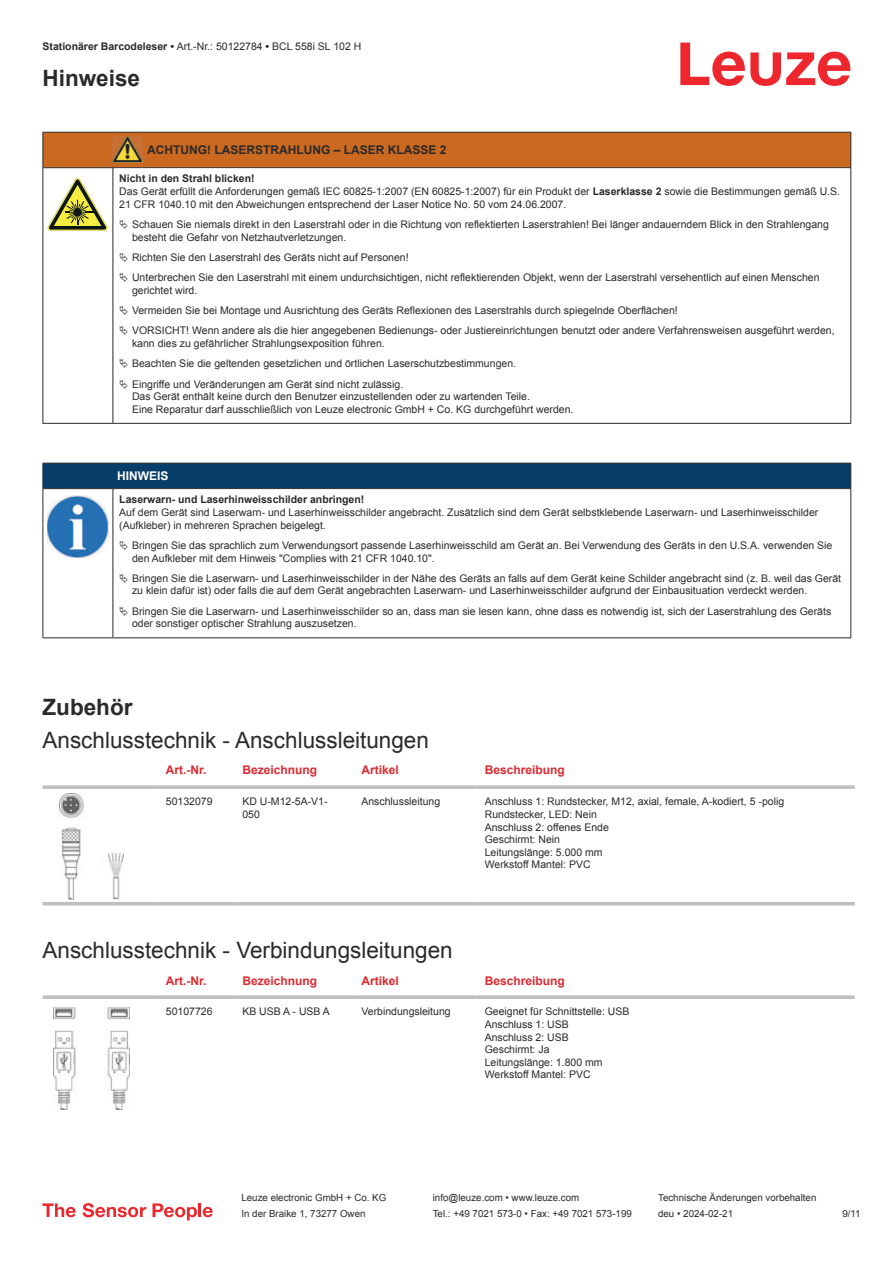
<style>
.page{position:relative;width:893px;height:1263px;background:#fff}
.page>*{position:absolute;margin:0;border:0;box-sizing:border-box;transform-origin:0 0}
.t1{font:22.5px "Arial";color:#2b292a}
.t2{font:700 22.5px "Arial";color:#2b292a}
.t3{font:700 12px "Arial";color:#db2a30}
.t4{font:700 12px "Arial";color:#2b292a}
.t5{font:700 12px "Arial";color:#fff}
.t6{font:10.5px/12.6px "Arial";color:#2b292a}
.t7{font:700 10.5px "Arial";color:#2b292a}
.t8{font:9.75px "Arial";color:#2b292a}
.s1{font-weight:700}
</style>
<div class="page">
<svg style="left:680px;top:43px;width:170px;height:43px"></svg>
<svg style="left:43px;top:899px;width:812px;height:7px"></svg>
<svg style="left:43px;top:785px;width:114px;height:4px"></svg>
<svg style="left:157px;top:785px;width:77px;height:4px"></svg>
<svg style="left:234px;top:785px;width:119px;height:4px"></svg>
<svg style="left:353px;top:785px;width:123px;height:4px"></svg>
<svg style="left:476px;top:785px;width:379px;height:4px;background:#c3c5c7"></svg>
<hr style="left:43px;top:902px;width:114px;height:3px;background:#bdbfc1">
<hr style="left:157px;top:902px;width:77px;height:3px;background:#bdbfc1">
<hr style="left:234px;top:902px;width:119px;height:3px;background:#bdbfc1">
<hr style="left:353px;top:902px;width:123px;height:3px;background:#bdbfc1">
<hr style="left:476px;top:902px;width:379px;height:3px;background:#bdbfc1">
<img style="left:59px;top:793px;width:65px;height:106px">
<svg style="left:43px;top:995px;width:114px;height:4px"></svg>
<svg style="left:157px;top:995px;width:77px;height:4px"></svg>
<svg style="left:234px;top:995px;width:119px;height:4px"></svg>
<svg style="left:353px;top:995px;width:123px;height:4px"></svg>
<svg style="left:476px;top:995px;width:379px;height:4px;background:#c3c5c7"></svg>
<img style="left:53px;top:1007px;width:77px;height:102px">
<svg style="left:43px;top:1203px;width:33px;height:14px"></svg>
<svg style="left:83px;top:1203px;width:63px;height:14px"></svg>
<svg style="left:153px;top:1203px;width:44px;height:17px"></svg>
<hr style="left:198px;top:1203px;width:3px;height:14px;background:#ed272d">
<svg style="left:203px;top:1207px;width:10px;height:10px"></svg>
<div style="left:44px;top:133px;width:806px;height:34px;background:#ca691f"></div>
<svg style="left:44px;top:168px;width:806px;height:255px"></svg>
<hr style="left:43px;top:132px;width:70px;height:1px;background:#2b292a">
<hr style="left:43px;top:133px;width:1px;height:34px;background:#2b292a">
<hr style="left:43px;top:167px;width:70px;height:1px;background:#2b292a">
<hr style="left:113px;top:132px;width:30px;height:1px;background:#2b292a">
<hr style="left:113px;top:167px;width:30px;height:1px;background:#2b292a">
<hr style="left:143px;top:132px;width:708px;height:1px;background:#2b292a">
<hr style="left:850px;top:133px;width:1px;height:34px;background:#2b292a">
<hr style="left:143px;top:167px;width:708px;height:1px;background:#2b292a">
<hr style="left:43px;top:168px;width:1px;height:251px;background:#2b292a">
<hr style="left:113px;top:168px;width:1px;height:251px;background:#2b292a">
<hr style="left:850px;top:168px;width:1px;height:251px;background:#2b292a">
<hr style="left:43px;top:423px;width:70px;height:1px;background:#2b292a">
<hr style="left:113px;top:423px;width:30px;height:1px;background:#2b292a">
<hr style="left:143px;top:423px;width:708px;height:1px;background:#2b292a">
<img style="left:113px;top:136px;width:30px;height:27px">
<svg style="left:47px;top:178px;width:60px;height:53px"></svg>
<svg style="left:115px;top:169px;width:734px;height:250px"></svg>
<div style="left:43px;top:463px;width:808px;height:26px;background:#063d69"></div>
<hr style="left:113px;top:488px;width:738px;height:1px;background:#2b292a">
<hr style="left:43px;top:489px;width:1px;height:144px;background:#2b292a">
<hr style="left:113px;top:489px;width:1px;height:144px;background:#2b292a">
<hr style="left:850px;top:489px;width:1px;height:144px;background:#2b292a">
<hr style="left:43px;top:637px;width:70px;height:1px;background:#2b292a">
<hr style="left:113px;top:637px;width:738px;height:1px;background:#2b292a">
<img style="left:47px;top:495px;width:61px;height:63px">
<svg style="left:115px;top:489px;width:734px;height:1px"></svg>
<svg style="left:120px;top:220px;width:8px;height:9px"></svg>
<svg style="left:120px;top:252px;width:8px;height:10px"></svg>
<svg style="left:120px;top:273px;width:8px;height:9px"></svg>
<svg style="left:120px;top:306px;width:8px;height:9px"></svg>
<svg style="left:120px;top:326px;width:8px;height:9px"></svg>
<svg style="left:120px;top:359px;width:8px;height:9px"></svg>
<svg style="left:120px;top:379px;width:8px;height:9px"></svg>
<p class="t6" style="left:43px;top:41px;width:320px"><span class="s1">Stationärer Barcodeleser •</span> Art.-Nr.: 50122784 <span class="s1">•</span> BCL 558i SL 102 H</p>
<h1 class="t2" style="left:43px;top:70px;width:99px">Hinweise</h1>
<p class="t4" style="left:147px;top:145px;width:301px">ACHTUNG! LASERSTRAHLUNG – LASER KLASSE 2</p>
<p class="t6" style="left:119px;top:173px;width:722px"><span class="s1">Nicht in den Strahl blicken!<br></span>Das Gerät erfüllt die Anforderungen gemäß IEC 60825-1:2007 (EN 60825-1:2007) für ein Produkt der <span class="s1">Laserklasse 2</span> sowie die Bestimmungen gemäß U.S.<br>21 CFR 1040.10 mit den Abweichungen entsprechend der Laser Notice No. 50 vom 24.06.2007.</p>
<p class="t6" style="left:132px;top:219px;width:698px">Schauen Sie niemals direkt in den Laserstrahl oder in die Richtung von reflektierten Laserstrahlen! Bei länger andauerndem Blick in den Strahlengang besteht die Gefahr von Netzhautverletzungen.</p>
<p class="t6" style="left:132px;top:248px;width:689px;line-height:20.2px">Richten Sie den Laserstrahl des Geräts nicht auf Personen!<br>Unterbrechen Sie den Laserstrahl mit einem undurchsichtigen, nicht reflektierenden Objekt, wenn der Laserstrahl versehentlich auf einen Menschen</p>
<p class="t6" style="left:132px;top:281px;width:704px;line-height:20.2px">gerichtet wird.<br>Vermeiden Sie bei Montage und Ausrichtung des Geräts Reflexionen des Laserstrahls durch spiegelnde Oberflächen!<br>VORSICHT! Wenn andere als die hier angegebenen Bedienungs- oder Justiereinrichtungen benutzt oder andere Verfahrensweisen ausgeführt werden,</p>
<p class="t6" style="left:132px;top:334px;width:386px;line-height:20.2px">kann dies zu gefährlicher Strahlungsexposition führen.<br>Beachten Sie die geltenden gesetzlichen und örtlichen Laserschutzbestimmungen.<br>Eingriffe und Veränderungen am Gerät sind nicht zulässig.</p>
<p class="t6" style="left:132px;top:391px;width:443px">Das Gerät enthält keine durch den Benutzer einzustellenden oder zu wartenden Teile.<br>Eine Reparatur darf ausschließlich von Leuze electronic GmbH + Co. KG durchgeführt werden.</p>
<p class="t5" style="left:117px;top:471px;width:53px">HINWEIS</p>
<p class="t7" style="left:119px;top:496px;width:247px">Laserwarn- und Laserhinweisschilder anbringen!</p>
<p class="t6" style="left:119px;top:507px;width:701px">Auf dem Gerät sind Laserwarn- und Laserhinweisschilder angebracht. Zusätzlich sind dem Gerät selbstklebende Laserwarn- und Laserhinweisschilder (Aufkleber) in mehreren Sprachen beigelegt.</p>
<p class="t6" style="left:132px;top:540px;width:702px">Bringen Sie das sprachlich zum Verwendungsort passende Laserhinweisschild am Gerät an. Bei Verwendung des Geräts in den U.S.A. verwenden Sie den Aufkleber mit dem Hinweis "Complies with 21 CFR 1040.10".</p>
<p class="t6" style="left:132px;top:573px;width:711px">Bringen Sie die Laserwarn- und Laserhinweisschilder in der Nähe des Geräts an falls auf dem Gerät keine Schilder angebracht sind (z. B. weil das Gerät zu klein dafür ist) oder falls die auf dem Gerät angebrachten Laserwarn- und Laserhinweisschilder aufgrund der Einbausituation verdeckt werden.</p>
<p class="t6" style="left:132px;top:606px;width:701px">Bringen Sie die Laserwarn- und Laserhinweisschilder so an, dass man sie lesen kann, ohne dass es notwendig ist, sich der Laserstrahlung des Geräts oder sonstiger optischer Strahlung auszusetzen.</p>
<h1 class="t2" style="left:43px;top:698px;width:92px">Zubehör</h1>
<h1 class="t1" style="left:43px;top:732px;width:388px">Anschlusstechnik - Anschlussleitungen</h1>
<p class="t3" style="left:166px;top:766px;width:42px">Art.-Nr.</p>
<p class="t3" style="left:242px;top:766px;width:76px">Bezeichnung</p>
<p class="t3" style="left:361px;top:766px;width:39px">Artikel</p>
<p class="t3" style="left:485px;top:766px;width:82px">Beschreibung</p>
<p class="t6" style="left:166px;top:796px;width:48px">50132079</p>
<p class="t6" style="left:242px;top:796px;width:87px">KD U-M12-5A-V1-<br>050</p>
<p class="t6" style="left:361px;top:796px;width:80px">Anschlussleitung</p>
<p class="t6" style="left:485px;top:796px;width:301px">Anschluss 1: Rundstecker, M12, axial, female, A-kodiert, 5 -polig<br>Rundstecker, LED: Nein<br>Anschluss 2: offenes Ende<br>Geschirmt: Nein<br>Leitungslänge: 5.000 mm<br>Werkstoff Mantel: PVC</p>
<h1 class="t1" style="left:43px;top:942px;width:412px">Anschlusstechnik - Verbindungsleitungen</h1>
<p class="t3" style="left:166px;top:976px;width:42px">Art.-Nr.</p>
<p class="t3" style="left:242px;top:976px;width:76px">Bezeichnung</p>
<p class="t3" style="left:361px;top:976px;width:39px">Artikel</p>
<p class="t3" style="left:485px;top:976px;width:82px">Beschreibung</p>
<p class="t6" style="left:166px;top:1006px;width:48px">50107726</p>
<p class="t6" style="left:242px;top:1006px;width:89px">KB USB A - USB A</p>
<p class="t6" style="left:361px;top:1006px;width:91px">Verbindungsleitung</p>
<p class="t6" style="left:485px;top:1006px;width:146px">Geeignet für Schnittstelle: USB<br>Anschluss 1: USB<br>Anschluss 2: USB<br>Geschirmt: Ja<br>Leitungslänge: 1.800 mm<br>Werkstoff Mantel: PVC</p>
<p class="t8" style="left:241px;top:1194px;width:146px">Leuze electronic GmbH + Co. KG</p>
<p class="t8" style="left:433px;top:1194px;width:148px">info@leuze.com • www.leuze.com</p>
<p class="t8" style="left:658px;top:1194px;width:160px">Technische Änderungen vorbehalten</p>
<p class="t8" style="left:241px;top:1210px;width:126px">In der Braike 1, 73277 Owen</p>
<p class="t8" style="left:433px;top:1210px;width:201px">Tel.: +49 7021 573-0 • Fax: +49 7021 573-199</p>
<p class="t8" style="left:658px;top:1210px;width:76px">deu • 2024-02-21</p>
<p class="t8" style="left:842px;top:1210px;width:20px">9 /11</p>
</div>
